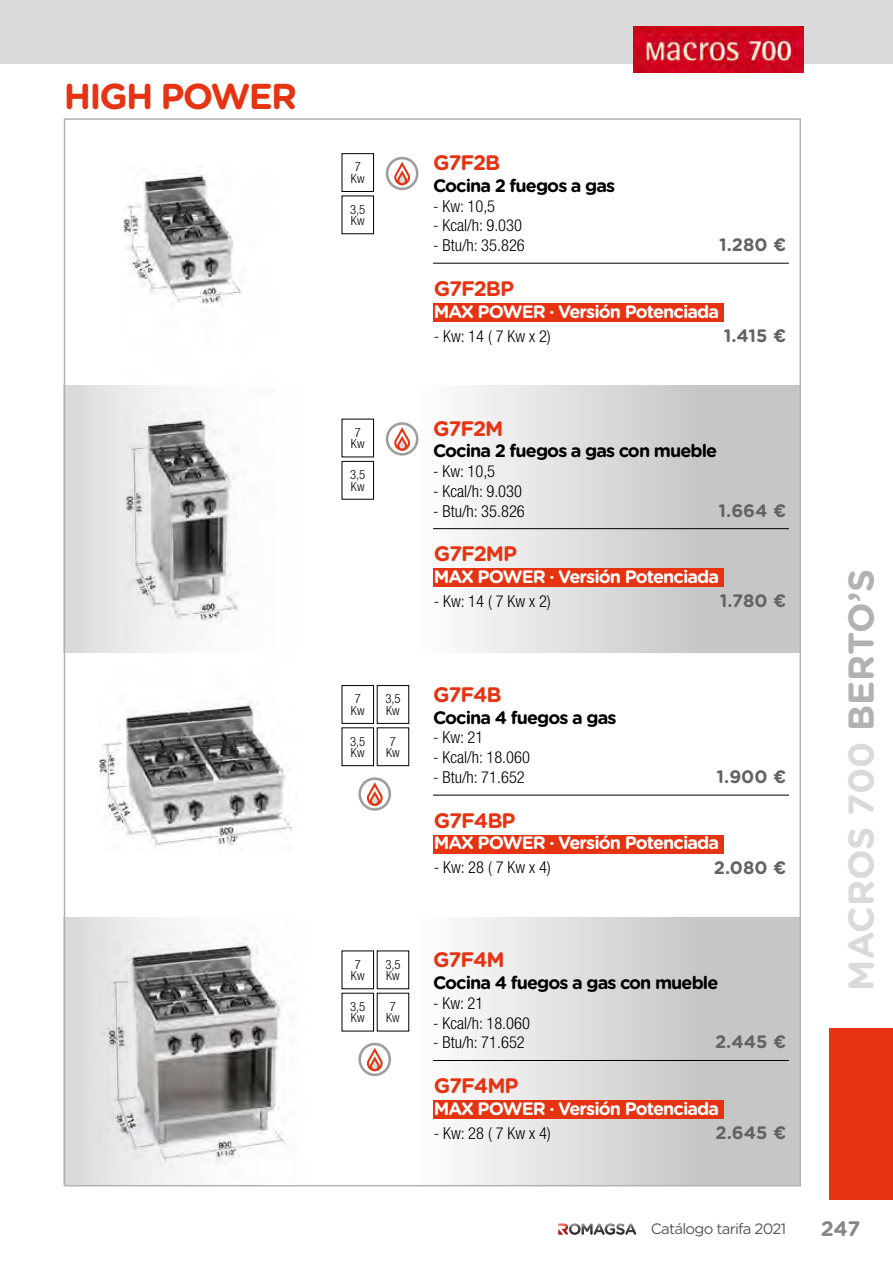
<style>
.page{position:relative;width:893px;height:1263px;background:#fff}
.page>*{position:absolute;margin:0;border:0;box-sizing:border-box;transform-origin:0 0}
.t1{font:700 36px "Gotham Rounded";color:#dadada}
.t2{font:700 36px "Gotham Rounded";letter-spacing:-.05em;color:#e63312}
.t3{font:700 21px "Gotham Rounded";letter-spacing:-.05em;color:#e63312}
.t4{font:700 21px "Gotham Rounded";color:#878787}
.t5{font:700 18px "Gotham Rounded";letter-spacing:-.05em;color:#fff}
.t6{font:700 18px "Gotham Rounded";letter-spacing:-.05em;color:#000}
.t7{font:700 18px "Gotham Rounded";color:#646363}
.t8{font:300 condensed 16.5px "Helvetica Neue";color:#000}
.t9{font:15px "Gotham Rounded";letter-spacing:-.05em;color:#575756}
.t10{font:300 condensed 12.75px/11.4px "Helvetica Neue";color:#000}
.s1{color:#b3b2b2}
</style>
<div class="page">
<div style="left:0;top:0;width:893px;height:64px;background:#dadada"></div>
<svg style="left:558px;top:1223px;width:78px;height:12px"></svg>
<div style="left:829px;top:1028px;width:64px;height:171px;background:#e63312"></div>
<svg style="left:67px;top:385px;width:731px;height:267px"></svg>
<svg style="left:67px;top:918px;width:731px;height:265px"></svg>
<div style="left:434px;top:303px;width:290px;height:18px;background:#e63312"></div>
<div style="left:434px;top:569px;width:290px;height:18px;background:#e63312"></div>
<div style="left:434px;top:835px;width:290px;height:18px;background:#e63312"></div>
<div style="left:434px;top:1100px;width:290px;height:18px;background:#e63312"></div>
<div style="left:342px;top:153px;width:32px;height:39px;border:1px solid #000"></div>
<div style="left:342px;top:419px;width:32px;height:38px;border:1px solid #000"></div>
<div style="left:342px;top:685px;width:32px;height:39px;border:1px solid #000"></div>
<div style="left:377px;top:685px;width:32px;height:39px;border:1px solid #000"></div>
<div style="left:342px;top:196px;width:32px;height:38px;border:1px solid #000"></div>
<div style="left:342px;top:461px;width:32px;height:38px;border:1px solid #000"></div>
<div style="left:342px;top:727px;width:32px;height:39px;border:1px solid #000"></div>
<div style="left:342px;top:993px;width:32px;height:38px;border:1px solid #000"></div>
<img style="left:634px;top:27px;width:169px;height:45px">
<hr style="left:433px;top:263px;width:356px;height:1px;background:#000">
<hr style="left:433px;top:528px;width:356px;height:1px;background:#000">
<hr style="left:433px;top:795px;width:356px;height:1px;background:#000">
<hr style="left:433px;top:1060px;width:356px;height:1px;background:#000">
<svg style="left:383px;top:154px;width:39px;height:39px"></svg>
<svg style="left:387px;top:158px;width:30px;height:31px"></svg>
<div style="left:386px;top:157px;width:32px;height:33px;border:3px solid #9d9d9c;border-radius:50%"></div>
<svg style="left:393px;top:160px;width:19px;height:26px"></svg>
<svg style="left:383px;top:419px;width:39px;height:39px"></svg>
<svg style="left:387px;top:423px;width:30px;height:31px"></svg>
<div style="left:386px;top:422px;width:32px;height:34px;border:3px solid #9d9d9c;border-radius:50%"></div>
<svg style="left:393px;top:425px;width:19px;height:27px"></svg>
<svg style="left:360px;top:779px;width:30px;height:30px"></svg>
<div style="left:358px;top:777px;width:33px;height:34px;border:3px solid #9d9d9c;border-radius:50%"></div>
<svg style="left:366px;top:780px;width:18px;height:27px"></svg>
<svg style="left:355px;top:1040px;width:39px;height:39px"></svg>
<svg style="left:360px;top:1044px;width:30px;height:31px"></svg>
<div style="left:358px;top:1043px;width:33px;height:33px;border:3px solid #9d9d9c;border-radius:50%"></div>
<svg style="left:366px;top:1045px;width:18px;height:27px"></svg>
<img style="left:93px;top:923px;width:212px;height:261px">
<img style="left:99px;top:698px;width:194px;height:149px">
<img style="left:123px;top:388px;width:152px;height:261px">
<img style="left:123px;top:173px;width:119px;height:132px">
<h1 class="t2" style="left:64px;top:70px;width:235px">HIGH POWER</h1>
<p class="t10" style="left:351px;top:161px;width:15px">7<br>Kw</p>
<p class="t10" style="left:350px;top:203px;width:17px">3,5<br>Kw</p>
<p class="t10" style="left:351px;top:426px;width:15px">7<br>Kw</p>
<p class="t10" style="left:350px;top:469px;width:17px">3,5<br>Kw</p>
<p class="t10" style="left:351px;top:693px;width:15px">7<br>Kw</p>
<p class="t10" style="left:350px;top:735px;width:17px">3,5<br>Kw</p>
<p class="t10" style="left:385px;top:693px;width:17px">3,5<br>Kw</p>
<p class="t10" style="left:386px;top:735px;width:15px">7<br>Kw</p>
<p class="t10" style="left:351px;top:958px;width:15px">7<br>Kw</p>
<p class="t10" style="left:350px;top:1001px;width:17px">3,5<br>Kw</p>
<p class="t10" style="left:385px;top:958px;width:17px">3,5<br>Kw</p>
<p class="t10" style="left:386px;top:1001px;width:15px">7<br>Kw</p>
<p class="t3" style="left:433px;top:147px;width:69px">G7F2B</p>
<p class="t6" style="left:433px;top:172px;width:184px">Cocina 2 fuegos a gas</p>
<p class="t8" style="left:433px;top:196px;width:64px">- Kw: 10,5</p>
<p class="t8" style="left:433px;top:216px;width:91px">- Kcal/h: 9.030</p>
<p class="t8" style="left:433px;top:236px;width:93px">- Btu/h: 35.826</p>
<p class="t7" style="left:719px;top:232px;width:68px">1.280 €</p>
<p class="t3" style="left:434px;top:273px;width:82px">G7F2BP</p>
<p class="t5" style="left:434px;top:298px;width:287px">MAX POWER · Versión Potenciada</p>
<p class="t8" style="left:434px;top:326px;width:119px">- Kw: 14 ( 7 Kw x 2)</p>
<p class="t7" style="left:724px;top:322px;width:64px">1.415 €</p>
<p class="t3" style="left:433px;top:413px;width:72px">G7F2M</p>
<p class="t6" style="left:433px;top:438px;width:286px">Cocina 2 fuegos a gas con mueble</p>
<p class="t8" style="left:433px;top:462px;width:64px">- Kw: 10,5</p>
<p class="t8" style="left:433px;top:481px;width:91px">- Kcal/h: 9.030</p>
<p class="t8" style="left:433px;top:501px;width:93px">- Btu/h: 35.826</p>
<p class="t7" style="left:719px;top:497px;width:69px">1.664 €</p>
<p class="t3" style="left:434px;top:539px;width:85px">G7F2MP</p>
<p class="t5" style="left:434px;top:563px;width:287px">MAX POWER · Versión Potenciada</p>
<p class="t8" style="left:434px;top:592px;width:119px">- Kw: 14 ( 7 Kw x 2)</p>
<p class="t7" style="left:720px;top:587px;width:68px">1.780 €</p>
<p class="t3" style="left:433px;top:679px;width:70px">G7F4B</p>
<p class="t6" style="left:433px;top:704px;width:185px">Cocina 4 fuegos a gas</p>
<p class="t8" style="left:433px;top:728px;width:52px">- Kw: 21</p>
<p class="t8" style="left:433px;top:748px;width:98px">- Kcal/h: 18.060</p>
<p class="t8" style="left:433px;top:768px;width:93px">- Btu/h: 71.652</p>
<p class="t7" style="left:717px;top:763px;width:71px">1.900 €</p>
<p class="t3" style="left:434px;top:805px;width:83px">G7F4BP</p>
<p class="t5" style="left:434px;top:830px;width:287px">MAX POWER · Versión Potenciada</p>
<p class="t8" style="left:434px;top:858px;width:119px">- Kw: 28 ( 7 Kw x 4)</p>
<p class="t7" style="left:714px;top:854px;width:73px">2.080 €</p>
<p class="t3" style="left:433px;top:944px;width:73px">G7F4M</p>
<p class="t6" style="left:433px;top:969px;width:287px">Cocina 4 fuegos a gas con mueble</p>
<p class="t8" style="left:433px;top:993px;width:52px">- Kw: 21</p>
<p class="t8" style="left:433px;top:1013px;width:98px">- Kcal/h: 18.060</p>
<p class="t8" style="left:433px;top:1033px;width:93px">- Btu/h: 71.652</p>
<p class="t7" style="left:715px;top:1029px;width:72px">2.445 €</p>
<p class="t3" style="left:434px;top:1070px;width:86px">G7F4MP</p>
<p class="t5" style="left:434px;top:1095px;width:287px">MAX POWER · Versión Potenciada</p>
<p class="t8" style="left:434px;top:1123px;width:119px">- Kw: 28 ( 7 Kw x 4)</p>
<p class="t7" style="left:716px;top:1119px;width:72px">2.645 €</p>
<h1 class="t1" style="left:835px;top:991px;width:424px;rotate:-90deg">MACROS 700 <span class="s1">BERTO’S</span></h1>
<p class="t9" style="left:651px;top:1219px;width:137px">Catálogo tarifa 2021</p>
<p class="t4" style="left:821px;top:1213px;width:41px">247</p>
</div>
